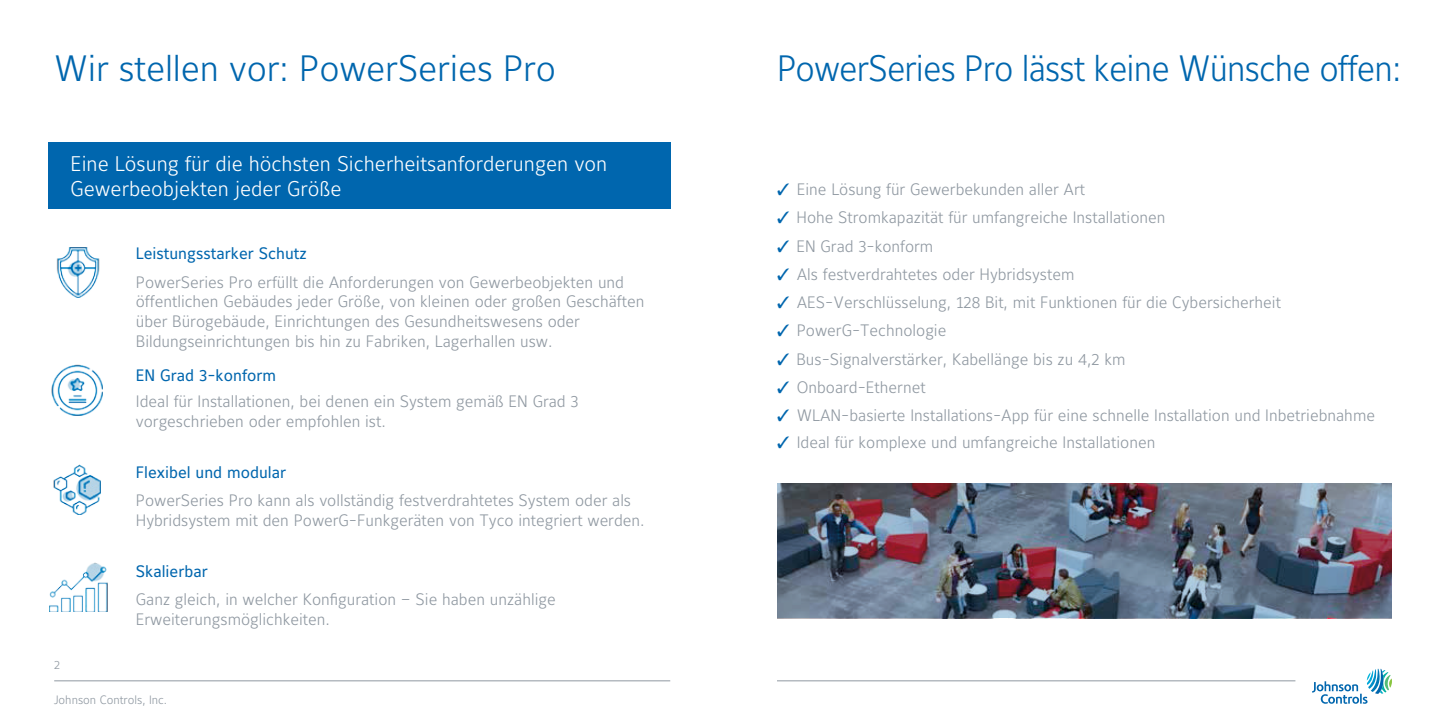
<style>
.page{position:relative;width:1446px;height:723px;background:#fff}
.page>*{position:absolute;margin:0;border:0;box-sizing:border-box;transform-origin:0 0}
.t1{font:300 36.3px "Maurea Jci Lf ML";letter-spacing:-.025em;color:#0066ae;scale:.96 1}
.t2{font:300 36.3px "Maurea Jci Lf ML";letter-spacing:-.005em;color:#0066ae}
.t3{font:300 21px/25.2px "Maurea Jci Lf ML";color:#fff}
.t4{font:300 16.35px/19.6px "Maurea Jci Lf ML";color:#8f98a1}
.t5{font:16.35px "Maurea Jci Lf ML";color:#0066ae}
.t6{font:300 12px "Maurea Jci Lf ML";color:#8f98a1}
.s1{color:#0066ae}
</style>
<div class="page">
<hr style="left:777px;top:680px;width:518px;height:1px;background:#8f98a1">
<svg style="left:1312px;top:669px;width:80px;height:35px"></svg>
<hr style="left:54px;top:680px;width:616px;height:1px;background:#8f98a1">
<div style="left:48px;top:142px;width:622px;height:67px;background:#0066ae"></div>
<img style="left:777px;top:484px;width:615px;height:134px">
<img style="left:52px;top:365px;width:51px;height:51px">
<img style="left:54px;top:465px;width:46px;height:50px">
<img style="left:49px;top:562px;width:58px;height:49px">
<img style="left:56px;top:247px;width:44px;height:51px">
<h1 class="t2" style="left:54px;top:46px;width:503px">Wir stellen vor: PowerSeries Pro</h1>
<p class="t3" style="left:71px;top:151px;width:538px">Eine Lösung für die höchsten Sicherheitsanforderungen von<br>Gewerbeobjekten jeder Größe</p>
<p class="t5" style="left:136px;top:244px;width:172px">Leistungsstarker Schutz</p>
<p class="t4" style="left:136px;top:272px;width:510px">PowerSeries Pro erfüllt die Anforderungen von Gewerbeobjekten und öffentlichen Gebäudes jeder Größe, von kleinen oder großen Geschäften über Bürogebäude, Einrichtungen des Gesundheitswesens oder Bildungseinrichtungen bis hin zu Fabriken, Lagerhallen usw.</p>
<p class="t5" style="left:136px;top:366px;width:142px">EN Grad 3-konform</p>
<p class="t4" style="left:136px;top:391px;width:444px">Ideal für Installationen, bei denen ein System gemäß EN Grad 3 vorgeschrieben oder empfohlen ist.</p>
<p class="t5" style="left:136px;top:462px;width:152px">Flexibel und modular</p>
<p class="t4" style="left:136px;top:490px;width:510px">PowerSeries Pro kann als vollständig festverdrahtetes System oder als<br>Hybridsystem mit den PowerG-Funkgeräten von Tyco integriert werden.</p>
<p class="t5" style="left:136px;top:561px;width:74px">Skalierbar</p>
<p class="t4" style="left:136px;top:589px;width:421px">Ganz gleich, in welcher Konfiguration – Sie haben unzählige<br>Erweiterungsmöglichkeiten.</p>
<p class="t6" style="left:54px;top:657px;width:7px">2</p>
<p class="t6" style="left:54px;top:692px;width:115px">Johnson Controls, Inc.</p>
<h1 class="t1" style="left:777px;top:46px;width:652px">PowerSeries Pro lässt keine Wünsche offen:</h1>
<p class="t4" style="left:777px;top:179px;width:309px"><span class="s1">✓</span> Eine Lösung für Gewerbekunden aller Art</p>
<p class="t4" style="left:777px;top:207px;width:390px"><span class="s1">✓</span> Hohe Stromkapazität für umfangreiche Installationen</p>
<p class="t4" style="left:777px;top:236px;width:158px"><span class="s1">✓</span> EN Grad 3-konform</p>
<p class="t4" style="left:777px;top:264px;width:299px"><span class="s1">✓</span> Als festverdrahtetes oder Hybridsystem</p>
<p class="t4" style="left:777px;top:292px;width:505px"><span class="s1">✓</span> AES-Verschlüsselung, 128 Bit, mit Funktionen für die Cybersicherheit</p>
<p class="t4" style="left:777px;top:320px;width:171px"><span class="s1">✓</span> PowerG-Technologie</p>
<p class="t4" style="left:777px;top:349px;width:350px"><span class="s1">✓</span> Bus-Signalverstärker, Kabellänge bis zu 4,2 km</p>
<p class="t4" style="left:777px;top:377px;width:150px"><span class="s1">✓</span> Onboard-Ethernet</p>
<p class="t4" style="left:777px;top:405px;width:599px"><span class="s1">✓</span> WLAN-basierte Installations-App für eine schnelle Installation und Inbetriebnahme</p>
<p class="t4" style="left:777px;top:432px;width:380px"><span class="s1">✓</span> Ideal für komplexe und umfangreiche Installationen</p>
</div>
